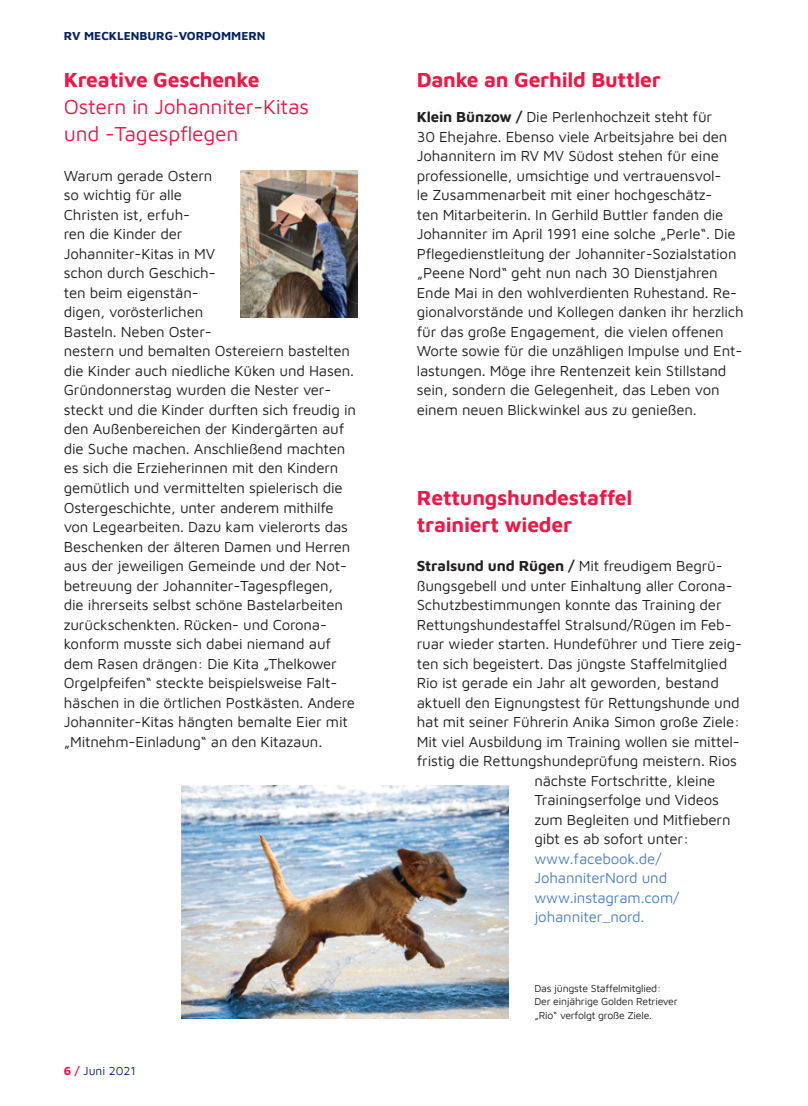
<style>
.page{position:relative;width:808px;height:1106px;background:#fff}
.page>*{position:absolute;margin:0;border:0;box-sizing:border-box;transform-origin:0 0}
.t1{font:700 21px/27.3px "Maven Pro";letter-spacing:-.01em;color:#ed1845}
.t2{font:21px/27.3px "Maven Pro";letter-spacing:-.01em;color:#ed1845}
.t3{font:15px/19.5px "Maven Pro";letter-spacing:-.01em;color:#231f20}
.t4{font:15px/19.5px "Maven Pro";letter-spacing:-.01em;color:#4f81c2}
.t5{font:700 15px "Maven Pro";letter-spacing:-.01em;color:#231f20}
.t6{font:700 12px "Maven Pro";color:#052265}
.t7{font:12px "Maven Pro";color:#052265}
.t8{font:10.5px/13.5px "Maven Pro";letter-spacing:-.02em;color:#231f20}
.s1{font-weight:700;color:#ed1845}
.s2{font-weight:700}
.s3{font-weight:400}
</style>
<div class="page">
<img style="left:240px;top:170px;width:118px;height:147px">
<img style="left:181px;top:785px;width:328px;height:234px">
<p class="t6" style="left:64px;top:28px;width:203px">RV MECKLENBURG-VORPOMMERN</p>
<h1 class="t1" style="left:64px;top:64px;width:197px">Kreative Geschenke</h1>
<h1 class="t2" style="left:64px;top:92px;width:247px">Ostern in Johanniter-Kitas und -Tagespflegen</h1>
<p class="t3" style="left:64px;top:165px;width:294px">Warum gerade Ostern<br>so wichtig für alle<br>Christen ist, erfuh-<br>ren die Kinder der<br>Johanniter-Kitas in MV<br>schon durch Geschich-<br>ten beim eigenstän-<br>digen, vorösterlichen<br>Basteln. Neben Oster-<br>nestern und bemalten Ostereiern bastelten die Kinder auch niedliche Küken und Hasen.<br>Gründonnerstag wurden die Nester ver&shy;steckt und die Kinder durften sich freudig in den Außenbereichen der Kindergärten auf die Suche machen. Anschließend machten es sich die Erzieherinnen mit den Kindern gemütlich und vermittelten spielerisch die Ostergeschichte, unter anderem mithilfe von Legearbeiten. Dazu kam vielerorts das Beschenken der älteren Damen und Herren aus der jeweiligen Gemeinde und der Not&shy;betreuung der Johanniter-Tagespflegen, die ihrerseits selbst schöne Bastelarbeiten zurückschenkten. Rücken- und Corona&shy;konform musste sich dabei niemand auf dem Rasen drängen: Die Kita „Thelkower Orgelpfeifen“ steckte beispielsweise Falt&shy;häschen in die örtlichen Postkästen. Andere Johanniter-Kitas hängten bemalte Eier mit „Mitnehm-Einladung“ an den Kitazaun.</p>
<p class="t7" style="left:64px;top:1063px;width:74px"><span class="s1">6 /</span> Juni 2021</p>
<h1 class="t1" style="left:417px;top:64px;width:246px">Danke an Gerhild Buttler</h1>
<p class="t3" style="left:417px;top:106px;width:329px"><span class="s2">Klein Bünzow /</span> Die Perlenhochzeit steht für<br>30 Ehejahre. Ebenso viele Arbeitsjahre bei den Johannitern im RV MV Südost stehen für eine professionelle, umsichtige und vertrauensvol-<br>le Zusammenarbeit mit einer hochgeschätz-<br>ten Mitarbeiterin. In Gerhild Buttler fanden die Johanniter im April 1991 eine solche „Perle“. Die Pflegedienstleitung der Johanniter-Sozialstation „Peene Nord“ geht nun nach 30 Dienstjahren Ende Mai in den wohlverdienten Ruhestand. Re&shy;gionalvorstände und Kollegen danken ihr herzlich für das große Engagement, die vielen offenen Worte sowie für die unzähligen Impulse und Ent&shy;lastungen. Möge ihre Rentenzeit kein Stillstand sein, sondern die Gelegenheit, das Leben von einem neuen Blickwinkel aus zu genießen.</p>
<h1 class="t1" style="left:417px;top:482px;width:217px">Rettungshundestaffel trainiert wieder</h1>
<p class="t5" style="left:417px;top:555px;width:307px">Stralsund und Rügen / <span class="s3">Mit freudigem Begrü-</span></p>
<p class="t3" style="left:417px;top:574px;width:317px">ßungsgebell und unter Einhaltung aller Corona-</p>
<p class="t3" style="left:417px;top:594px;width:306px">Schutzbestimmungen konnte das Training der</p>
<p class="t3" style="left:417px;top:613px;width:316px">Rettungshundestaffel Stralsund/Rügen im Feb-</p>
<p class="t3" style="left:417px;top:633px;width:327px">ruar wieder starten. Hundeführer und Tiere zeig-</p>
<p class="t3" style="left:417px;top:652px;width:312px">ten sich begeistert. Das jüngste Staffelmitglied</p>
<p class="t3" style="left:417px;top:672px;width:304px">Rio ist gerade ein Jahr alt geworden, bestand</p>
<p class="t3" style="left:417px;top:691px;width:324px">aktuell den Eignungstest für Rettungshunde und</p>
<p class="t3" style="left:417px;top:711px;width:325px">hat mit seiner Führerin Anika Simon große Ziele:</p>
<p class="t3" style="left:417px;top:730px;width:324px">Mit viel Ausbildung im Training wollen sie mittel-</p>
<p class="t3" style="left:417px;top:750px;width:322px">fristig die Rettungshundeprüfung meistern. Rios</p>
<p class="t3" style="left:534px;top:769px;width:182px">nächste Fortschritte, kleine</p>
<p class="t3" style="left:534px;top:789px;width:186px">Trainingserfolge und Videos</p>
<p class="t3" style="left:534px;top:808px;width:198px">zum Begleiten und Mitfiebern</p>
<p class="t3" style="left:534px;top:828px;width:156px">gibt es ab sofort unter:</p>
<p class="t4" style="left:534px;top:847px;width:146px">www.facebook.de/<br>JohanniterNord und www.instagram.com/ johanniter_nord.</p>
<p class="t8" style="left:534px;top:981px;width:145px">Das jüngste Staffelmitglied:<br>Der einjährige Golden Retriever „Rio“ verfolgt große Ziele.</p>
</div>
